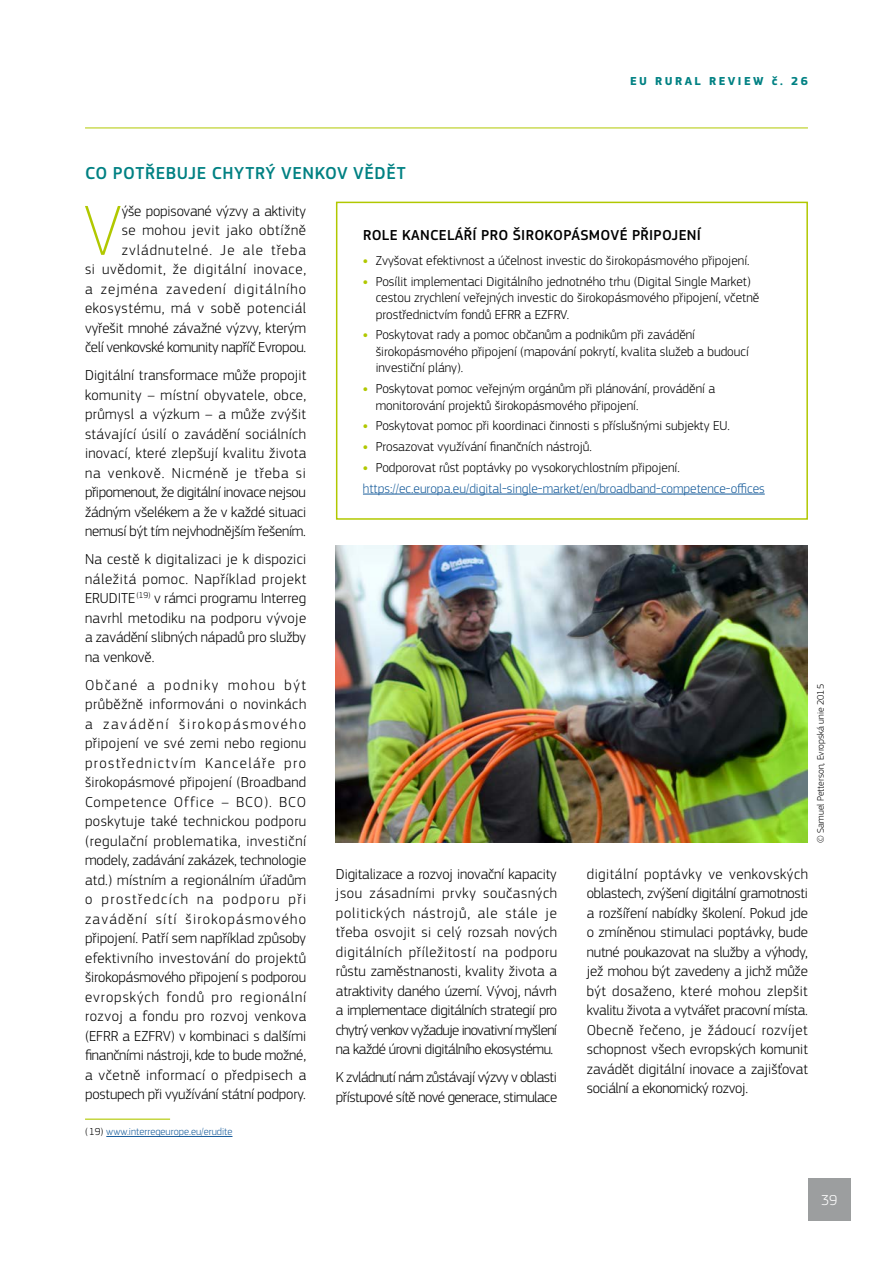
<style>
.page{position:relative;width:893px;height:1263px;background:#fff}
.page>*{position:absolute;margin:0;border:0;box-sizing:border-box;transform-origin:0 0}
.t1{font:100 73.8px "EC Square Sans Pro";color:#b1c800}
.t2{font:500 18px "EC Square Sans Pro";letter-spacing:.025em;color:#008183}
.t3{font:300 15px/19.5px "EC Square Sans Pro";letter-spacing:-.01em;color:#000;text-align:justify}
.t4{font:300 15px/19.5px "EC Square Sans Pro";letter-spacing:.04em;color:#000;text-align:right}
.t5{font:300 15px/19.5px "EC Square Sans Pro";letter-spacing:-.03em;color:#000}
.t6{font:500 15px "EC Square Sans Pro";letter-spacing:.02em;color:#000}
.t7{font:300 15px "EC Square Sans Pro";color:#fff}
.t8{font:300 13.5px/16.5px "EC Square Sans Pro";color:#000}
.t9{font:300 13.5px/20.7px "EC Square Sans Pro";color:#165b9a}
.t10{font:700 12px "EC Square Sans Pro";letter-spacing:.2em;color:#008183}
.t11{font:300 10.5px "EC Square Sans Pro";color:#165b9a}
.t12{font:300 9.75px "EC Square Sans Pro";color:#000}
.s1{color:#000}
.s2{font-weight:700;color:#b1c800}
</style>
<div class="page">
<hr style="left:85px;top:128px;width:723px;height:1px;background:#b1c800">
<hr style="left:85px;top:1118px;width:85px;height:2px;background:#b1c800">
<hr style="left:106px;top:1136px;width:126px;height:1px;background:#165b9a">
<hr style="left:363px;top:494px;width:402px;height:1px;background:#165b9a">
<div style="left:336px;top:202px;width:472px;height:318px;border:2px solid #b1c800"></div>
<img style="left:336px;top:545px;width:472px;height:298px">
<div style="left:808px;top:1178px;width:42px;height:42px;background:#9c9e9f"></div>
<p class="t10" style="left:630px;top:74px;width:179px">EU RURAL REVIEW č. 26</p>
<p class="t2" style="left:85px;top:163px;width:322px">CO POTŘEBUJE CHYTRÝ VENKOV VĚDĚT</p>
<p class="t4" style="left:85px;top:201px;width:223px">ýše popisované výzvy a aktivity<br>se mohou jevit jako obtížně zvládnutelné. Je ale třeba<br>si uvědomit, že digitální inovace, a zejména zavedení digitálního ekosystému, má v sobě potenciál vyřešit mnohé závažné výzvy, kterým čelí venkovské komunity napříč Evropou.</p>
<p class="t3" style="left:85px;top:366px;width:223px">Digitální transformace může propojit komunity – místní obyvatele, obce, průmysl a výzkum – a může zvýšit stávající úsilí o zavádění sociálních inovací, které zlepšují kvalitu života na venkově. Nicméně je třeba si připomenout, že digitální inovace nejsou žádným všelékem a že v každé situaci nemusí být tím nejvhodnějším řešením.</p>
<p class="t3" style="left:85px;top:550px;width:223px">Na cestě k digitalizaci je k dispozici náležitá pomoc. Například projekt ERUDITE<sup>(19)</sup> v rámci programu Interreg navrhl metodiku na podporu vývoje a zavádění slibných nápadů pro služby na venkově.</p>
<p class="t3" style="left:85px;top:675px;width:223px">Občané a podniky mohou být průběžně informováni o novinkách a zavádění širokopásmového připojení ve své zemi nebo regionu prostřednictvím Kanceláře pro širokopásmové připojení (Broadband Competence Office – BCO). BCO poskytuje také technickou podporu (regulační problematika, investiční modely, zadávání zakázek, technologie atd.) místním a regionálním úřadům o prostředcích na podporu při zavádění sítí širokopásmového připojení. Patří sem například způsoby efektivního investování do projektů širokopásmového připojení s podporou evropských fondů pro regionální rozvoj a fondu pro rozvoj venkova (EFRR a EZFRV) v kombinaci s dalšími finančními nástroji, kde to bude možné, a včetně informací o předpisech a postupech při využívání státní podpory.</p>
<h1 class="t1" style="left:83px;top:187px;width:41px">V</h1>
<p class="t11" style="left:85px;top:1126px;width:149px"><span class="s1">(19)</span> www.interregeurope.eu/erudite</p>
<p class="t6" style="left:363px;top:226px;width:339px">ROLE KANCELÁŘÍ PRO ŠIROKOPÁSMOVÉ PŘIPOJENÍ</p>
<p class="t8" style="left:363px;top:252px;width:388px"><span class="s2">•</span> Zvyšovat efektivnost a účelnost investic do širokopásmového připojení.</p>
<p class="t8" style="left:376px;top:273px;width:385px;text-indent:-13px"><span class="s2">•</span> Posílit implementaci Digitálního jednotného trhu (Digital Single Market) cestou zrychlení veřejných investic do širokopásmového připojení, včetně prostřednictvím fondů EFRR a EZFRV.</p>
<p class="t8" style="left:376px;top:327px;width:375px;text-indent:-13px"><span class="s2">•</span> Poskytovat rady a pomoc občanům a podnikům při zavádění širokopásmového připojení (mapování pokrytí, kvalita služeb a budoucí investiční plány).</p>
<p class="t8" style="left:376px;top:380px;width:341px;text-indent:-13px"><span class="s2">•</span> Poskytovat pomoc veřejným orgánům při plánování, provádění a monitorování projektů širokopásmového připojení.</p>
<p class="t8" style="left:363px;top:418px;width:369px"><span class="s2">•</span> Poskytovat pomoc při koordinaci činnosti s příslušnými subjekty EU.</p>
<p class="t8" style="left:363px;top:438px;width:230px"><span class="s2">•</span> Prosazovat využívání finančních nástrojů.</p>
<p class="t9" style="left:363px;top:457px;width:403px"><span class="s2">•</span> <span class="s1">Podporovat růst poptávky po vysokorychlostním připojení. </span>https://ec.europa.eu/digital-single-market/en/broadband-competence-offices</p>
<p class="t3" style="left:336px;top:864px;width:223px">Digitalizace a rozvoj inovační kapacity jsou zásadními prvky současných politických nástrojů, ale stále je třeba osvojit si celý rozsah nových digitálních příležitostí na podporu růstu zaměstnanosti, kvality života a atraktivity daného území. Vývoj, návrh a implementace digitálních strategií pro chytrý venkov vyžaduje inovativní myšlení na každé úrovni digitálního ekosystému.</p>
<p class="t5" style="left:336px;top:1068px;width:223px">K zvládnutí nám zůstávají výzvy v oblasti přístupové sítě nové generace, stimulace</p>
<p class="t12" style="left:815px;top:843px;width:160px;rotate:-90deg">© Samuel Petterson, Evropská unie 2015</p>
<p class="t3" style="left:587px;top:864px;width:223px">digitální poptávky ve venkovských oblastech, zvýšení digitální gramotnosti a rozšíření nabídky školení. Pokud jde o zmíněnou stimulaci poptávky, bude nutné poukazovat na služby a výhody, jež mohou být zavedeny a jichž může být dosaženo, které mohou zlepšit kvalitu života a vytvářet pracovní místa.<br>Obecně řečeno, je žádoucí rozvíjet schopnost všech evropských komunit zavádět digitální inovace a zajišťovat sociální a ekonomický rozvoj.</p>
<p class="t7" style="left:821px;top:1191px;width:18px">39</p>
</div>
